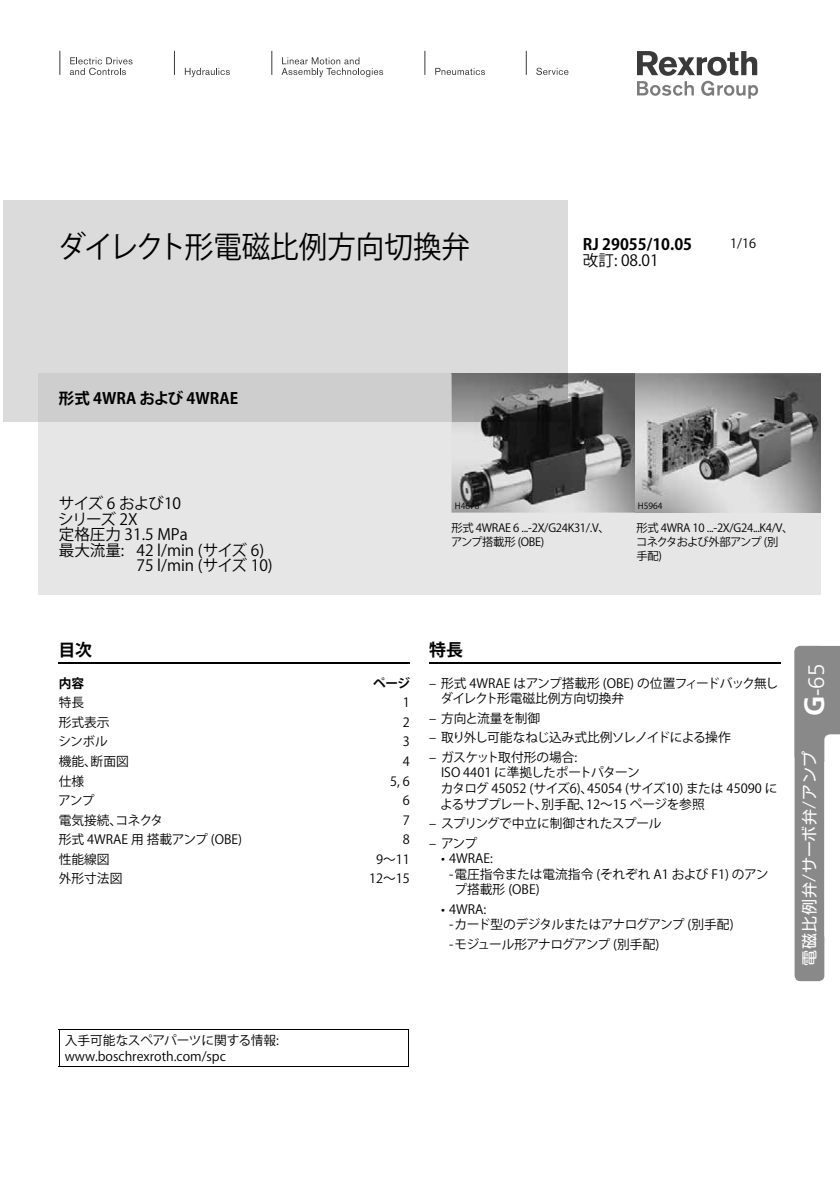
<style>
.page{position:relative;width:840px;height:1191px;background:#fff}
.page>*{position:absolute;margin:0;border:0;box-sizing:border-box;transform-origin:0 0}
.t1{font:30.4px "Koz Go Pro Regular 90 pv RKSJ H";color:#000;scale:.94 1}
.t2{font:17px "Koz Go Pro Bold 90 pv RKSJ H";color:#000}
.t3{font:16px "Shin M Go Pr 6";letter-spacing:.04em;color:#fff}
.t4{font:15.6px "Koz Go Pro Regular 90 pv RKSJ H";color:#000}
.t5{font:15.6px "Koz Go Pro Bold 90 pv RKSJ H";color:#000}
.t6{font:15.6px "Koz Go Pro Regular 90 pv RKSJ H";letter-spacing:-.045em;color:#000}
.t7{font:12.8px/15.6px "Koz Go Pro Regular 90 pv RKSJ H";color:#000}
.t8{font:12.8px/19.6px "Koz Go Pro Regular 90 pv RKSJ H";letter-spacing:-.04em;color:#000}
.t9{font:12.8px/19.6px "Koz Go Pro Regular 90 pv RKSJ H";letter-spacing:-.03em;color:#000}
.t10{font:12.8px "Koz Go Pro Regular 90 pv RKSJ H";letter-spacing:-.045em;color:#000}
.t11{font:12.8px "Koz Go Pro Bold 90 pv RKSJ H";color:#000}
.t12{font:11.2px/14.2px "Koz Go Pro Regular 90 pv RKSJ H";letter-spacing:-.025em;color:#000}
.t13{font:8.4px "Koz Go Pro Regular 90 pv RKSJ H";color:#000}
.s1{font-family:"Frutiger";font-weight:700;font-size:28px}
.s2{font-family:"Frutiger";font-weight:300;font-size:22.4px}
</style>
<div class="page">
<div style="left:3px;top:200px;width:564px;height:221px;background:#dbdbdb"></div>
<div style="left:38px;top:374px;width:781px;height:220px;background:#e6e6e6"></div>
<div style="left:38px;top:374px;width:529px;height:48px;background:#cecece"></div>
<svg style="left:637px;top:51px;width:120px;height:48px"></svg>
<svg style="left:281px;top:57px;width:102px;height:20px"></svg>
<svg style="left:271px;top:51px;width:1px;height:24px"></svg>
<svg style="left:525px;top:51px;width:1px;height:24px"></svg>
<svg style="left:536px;top:68px;width:32px;height:7px"></svg>
<svg style="left:424px;top:51px;width:1px;height:24px"></svg>
<svg style="left:435px;top:68px;width:50px;height:7px"></svg>
<svg style="left:174px;top:51px;width:1px;height:24px"></svg>
<svg style="left:185px;top:68px;width:45px;height:9px"></svg>
<svg style="left:59px;top:51px;width:1px;height:24px"></svg>
<svg style="left:70px;top:57px;width:62px;height:18px"></svg>
<img style="left:451px;top:373px;width:368px;height:139px">
<img style="left:452px;top:374px;width:115px;height:48px">
<svg style="left:635px;top:373px;width:184px;height:1px"></svg>
<hr style="left:59px;top:1029px;width:350px;height:1px;background:#000">
<hr style="left:59px;top:1029px;width:1px;height:37px;background:#000">
<hr style="left:408px;top:1029px;width:1px;height:37px;background:#000">
<hr style="left:59px;top:1066px;width:350px;height:1px;background:#000">
<hr style="left:59px;top:662px;width:350px;height:1px;background:#000">
<hr style="left:429px;top:662px;width:350px;height:1px;background:#000">
<div style="left:794px;top:646px;width:29px;height:335px;background:#898989;border-radius:6px"></div>
<svg style="left:794px;top:646px;width:45px;height:294px"></svg>
<h1 class="t1" style="left:57px;top:227px;width:440px">ダイレクト形電磁比例方向切換弁</h1>
<p class="t5" style="left:582px;top:234px;width:111px">RJ 29055/10.05</p>
<p class="t4" style="left:582px;top:250px;width:77px">改訂: 08.01</p>
<p class="t7" style="left:729px;top:236px;width:27px">1/16</p>
<p class="t5" style="left:59px;top:388px;width:181px">形式 4WRA および 4WRAE</p>
<p class="t6" style="left:59px;top:493px;width:124px">サイズ 6 および10</p>
<p class="t4" style="left:58px;top:509px;width:81px">シリーズ 2X</p>
<p class="t4" style="left:59px;top:524px;width:130px">定格圧力 31.5 MPa</p>
<p class="t4" style="left:59px;top:540px;width:207px">最大流量: 42 l/min (サイズ 6)</p>
<p class="t4" style="left:136px;top:555px;width:138px">75 l/min (サイズ 10)</p>
<p class="t13" style="left:454px;top:501px;width:26px">H4678</p>
<p class="t13" style="left:637px;top:501px;width:26px">H5964</p>
<p class="t12" style="left:451px;top:521px;width:160px">形式 4WRAE 6 ...-2X/G24K31/.V、アンプ搭載形 (OBE)</p>
<p class="t12" style="left:635px;top:521px;width:159px">形式 4WRA 10 ...-2X/G24...K4/V、コネクタおよび外部アンプ (別<br>手配)</p>
<h2 class="t2" style="left:58px;top:639px;width:35px">目次</h2>
<p class="t11" style="left:59px;top:675px;width:27px">内容</p>
<p class="t11" style="left:373px;top:675px;width:38px">ページ</p>
<p class="t7" style="left:59px;top:695px;width:27px">特長</p>
<p class="t7" style="left:402px;top:695px;width:9px">1</p>
<p class="t7" style="left:59px;top:714px;width:52px">形式表示</p>
<p class="t7" style="left:402px;top:714px;width:9px">2</p>
<p class="t7" style="left:58px;top:734px;width:51px">シンボル</p>
<p class="t7" style="left:402px;top:734px;width:9px">3</p>
<p class="t7" style="left:59px;top:754px;width:71px">機能、断面図</p>
<p class="t7" style="left:402px;top:754px;width:9px">4</p>
<p class="t7" style="left:59px;top:773px;width:27px">仕様</p>
<p class="t7" style="left:390px;top:773px;width:21px">5, 6</p>
<p class="t7" style="left:58px;top:793px;width:38px">アンプ</p>
<p class="t7" style="left:402px;top:793px;width:9px">6</p>
<p class="t7" style="left:59px;top:812px;width:106px">電気接続、コネクタ</p>
<p class="t7" style="left:402px;top:812px;width:9px">7</p>
<p class="t7" style="left:59px;top:832px;width:185px">形式 4WRAE 用 搭載アンプ (OBE)</p>
<p class="t7" style="left:402px;top:832px;width:9px">8</p>
<p class="t7" style="left:59px;top:851px;width:52px">性能線図</p>
<p class="t7" style="left:376px;top:851px;width:35px">9～11</p>
<p class="t7" style="left:59px;top:871px;width:65px">外形寸法図</p>
<p class="t7" style="left:369px;top:871px;width:42px">12～15</p>
<h2 class="t2" style="left:429px;top:639px;width:35px">特長</h2>
<p class="t7" style="left:440px;top:675px;width:339px;text-indent:-11px">‒ 形式 4WRAE はアンプ搭載形 (OBE) の位置フィードバック無しダイレクト形電磁比例方向切換弁</p>
<p class="t8" style="left:429px;top:708px;width:303px">‒ 方向と流量を制御<br>‒ 取り外し可能なねじ込み式比例ソレノイドによる操作‒ ガスケット取付形の場合:</p>
<p class="t7" style="left:440px;top:765px;width:338px">ISO 4401 に準拠したポートパターン<br>カタログ 45052 (サイズ6)、45054 (サイズ10) または 45090 によるサブプレート、別手配、12～15 ページを参照</p>
<p class="t9" style="left:429px;top:814px;width:234px">‒ スプリングで中立に制御されたスプール‒ アンプ</p>
<p class="t7" style="left:441px;top:851px;width:53px">• 4WRAE:</p>
<p class="t7" style="left:454px;top:866px;width:315px;text-indent:-5px">- 電圧指令または電流指令 (それぞれ A1 および F1) のアンプ搭載形 (OBE)</p>
<p class="t7" style="left:441px;top:901px;width:47px">• 4WRA:</p>
<p class="t8" style="left:449px;top:915px;width:286px">- カード型のデジタルまたはアナログアンプ (別手配)</p>
<p class="t10" style="left:449px;top:935px;width:212px">- モジュール形アナログアンプ (別手配)</p>
<p class="t3" style="left:796px;top:966px;width:304px;rotate:-90deg">電磁比例弁/サーボ弁/アンプ <span class="s1">G</span><span class="s2">-65</span></p>
<p class="t7" style="left:65px;top:1033px;width:215px">入手可能なスペアパーツに関する情報: www.boschrexroth.com/spc</p>
</div>
